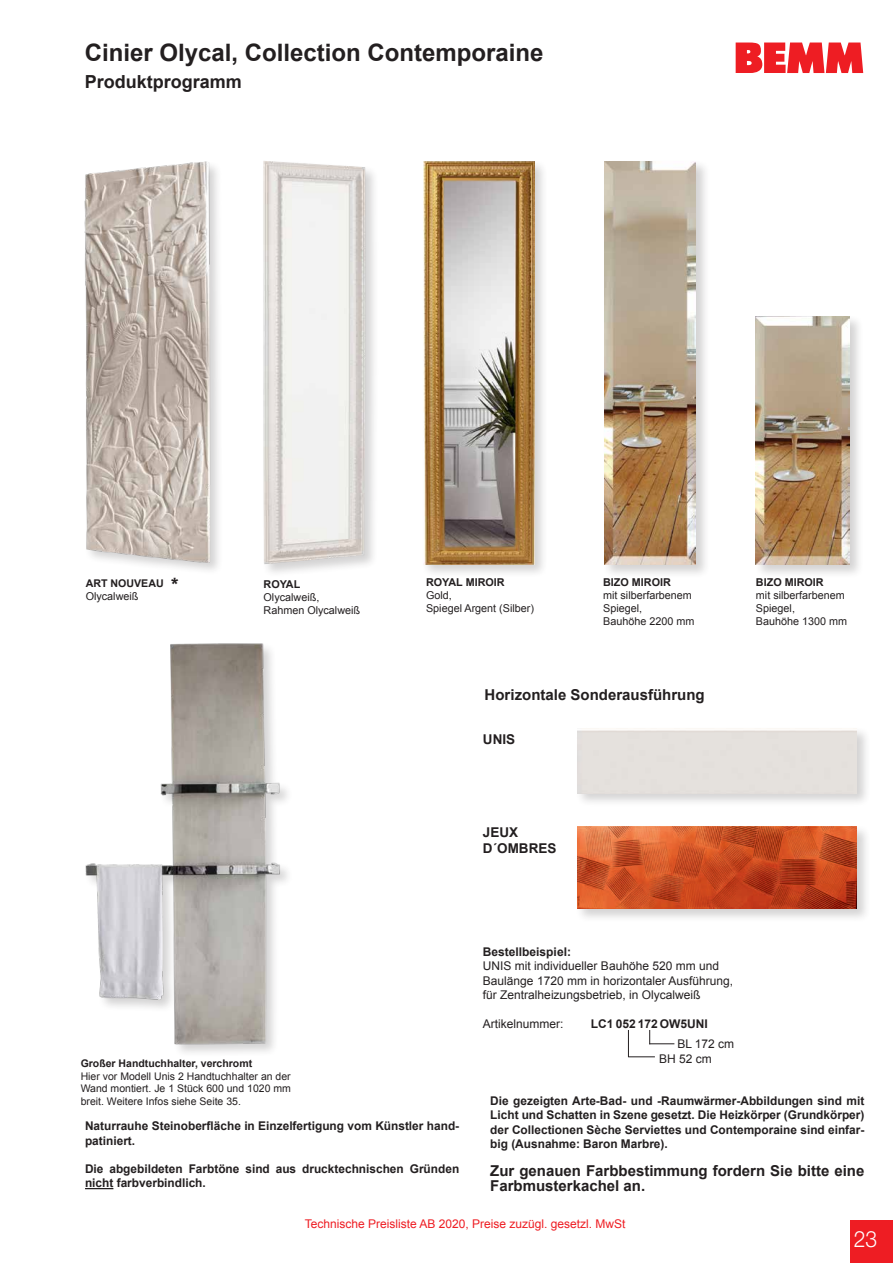
<style>
.page{position:relative;width:893px;height:1263px;background:#fff}
.page>*{position:absolute;margin:0;border:0;box-sizing:border-box;transform-origin:0 0}
.t1{font:700 24px "Arial";color:#231f20}
.t2{font:300 22.5px "Helvetica Neue LT Pro";color:#fff;scale:.94 1}
.t3{font:700 18px "Arial";color:#231f20}
.t4{font:900 18px "Arial";color:#231f20}
.t5{font:700 15px/14.2px "Arial";color:#231f20}
.t6{font:700 13.5px/16.2px "Arial";color:#231f20}
.t7{font:700 12px/14.2px "Arial";color:#231f20}
.t8{font:12px/14.4px "Arial";color:#231f20}
.t9{font:12px "Arial";color:#ee1d23}
.t10{font:10.8px/12.9px "Arial";color:#231f20}
.t11{font:700 10.8px "Arial";color:#231f20}
.t12{font:700 10.65px "Arial";color:#231f20}
.t13{font:10.5px/12.6px "Arial";color:#231f20;text-align:justify}
.t14{font:700 10.5px "Arial";color:#231f20}
</style>
<div class="page">
<div style="left:850px;top:1220px;width:43px;height:43px;background:#ee1d23"></div>
<svg style="left:736px;top:43px;width:127px;height:30px;background:#f04449"></svg>
<div style="left:261px;top:159px;width:119px;height:419px;background:#231f20;opacity:.2"></div>
<img style="left:263px;top:161px;width:102px;height:403px">
<div style="left:575px;top:726px;width:296px;height:81px;background:#231f20;opacity:.2"></div>
<div style="left:577px;top:729px;width:279px;height:64px;background:#e5e1dd"></div>
<div style="left:576px;top:824px;width:295px;height:99px;background:#231f20;opacity:.2"></div>
<img style="left:578px;top:827px;width:279px;height:82px">
<svg style="left:628px;top:1030px;width:46px;height:27px"></svg>
<svg style="left:85px;top:1188px;width:28px;height:1px"></svg>
<div style="left:602px;top:159px;width:108px;height:419px;background:#231f20;opacity:.2"></div>
<img style="left:604px;top:161px;width:92px;height:403px">
<div style="left:754px;top:314px;width:110px;height:264px;background:#231f20;opacity:.2"></div>
<img style="left:756px;top:317px;width:94px;height:247px">
<div style="left:83px;top:161px;width:141px;height:414px;background:#231f20;opacity:.2"></div>
<img style="left:83px;top:161px;width:140px;height:405px">
<div style="left:421px;top:159px;width:127px;height:419px;background:#231f20;opacity:.2"></div>
<img style="left:424px;top:161px;width:110px;height:403px">
<img style="left:85px;top:643px;width:196px;height:410px">
<h1 class="t1" style="left:85px;top:36px;width:460px">Cinier Olycal, Collection Contemporaine</h1>
<h3 class="t3" style="left:85px;top:69px;width:159px">Produktprogramm</h3>
<p class="t12" style="left:86px;top:576px;width:80px">ART NOUVEAU</p>
<p class="t10" style="left:86px;top:590px;width:54px">Olycalweiß</p>
<h3 class="t4" style="left:170px;top:572px;width:12px">*</h3>
<p class="t11" style="left:264px;top:577px;width:38px">ROYAL</p>
<p class="t10" style="left:264px;top:591px;width:98px">Olycalweiß,<br>Rahmen Olycalweiß</p>
<p class="t11" style="left:426px;top:575px;width:80px">ROYAL MIROIR</p>
<p class="t10" style="left:426px;top:589px;width:110px">Gold,<br>Spiegel Argent (Silber)</p>
<p class="t11" style="left:603px;top:575px;width:69px">BIZO MIROIR</p>
<p class="t10" style="left:603px;top:589px;width:93px">mit silberfarbenem<br>Spiegel,<br>Bauhöhe 2200 mm</p>
<p class="t11" style="left:756px;top:575px;width:69px">BIZO MIROIR</p>
<p class="t10" style="left:756px;top:589px;width:93px">mit silberfarbenem<br>Spiegel,<br>Bauhöhe 1300 mm</p>
<p class="t5" style="left:485px;top:688px;width:222px">Horizontale Sonderausführung</p>
<p class="t6" style="left:483px;top:731px;width:34px">UNIS</p>
<p class="t6" style="left:483px;top:824px;width:75px">JEUX<br>D´OMBRES</p>
<p class="t7" style="left:483px;top:945px;width:90px">Bestellbeispiel:</p>
<p class="t8" style="left:483px;top:959px;width:252px">UNIS mit individueller Bauhöhe 520 mm und<br>Baulänge 1720 mm in horizontaler Ausführung, für Zentralheizungsbetrieb, in Olycalweiß</p>
<p class="t8" style="left:483px;top:1017px;width:82px">Artikelnummer:</p>
<p class="t7" style="left:591px;top:1017px;width:118px">LC1 052 172 OW5UNI</p>
<p class="t8" style="left:677px;top:1037px;width:58px">BL 172 cm</p>
<p class="t14" style="left:81px;top:1056px;width:173px">Großer Handtuchhalter, verchromt</p>
<p class="t8" style="left:659px;top:1051px;width:54px">BH 52 cm</p>
<p class="t13" style="left:81px;top:1070px;width:212px">Hier vor Modell Unis 2 Handtuchhalter an der Wand montiert. Je 1 Stück 600 und 1020 mm breit. Weitere Infos siehe Seite 35.</p>
<p class="t7" style="left:85px;top:1119px;width:376px">Naturrauhe Steinoberfläche in Einzelfertigung vom Künstler hand&shy;patiniert.</p>
<p class="t7" style="left:85px;top:1162px;width:376px">Die abgebildeten Farbtöne sind aus drucktechnischen Gründen nicht farbverbindlich.</p>
<p class="t7" style="left:490px;top:1094px;width:376px;text-align:justify">Die gezeigten Arte-Bad- und -Raumwärmer-Abbildungen sind mit Licht und Schatten in Szene gesetzt. Die Heizkörper (Grundkörper) der Collectionen Sèche Serviettes und Contemporaine sind einfar&shy;big (Ausnahme: Baron Marbre).</p>
<p class="t5" style="left:490px;top:1164px;width:376px">Zur genauen Farbbestimmung fordern Sie bitte eine<br>Farbmusterkachel an.</p>
<p class="t9" style="left:305px;top:1216px;width:322px">Technische Preisliste AB 2020, Preise zuzügl. gesetzl. MwSt</p>
<h2 class="t2" style="left:854px;top:1225px;width:27px">23</h2>
</div>
